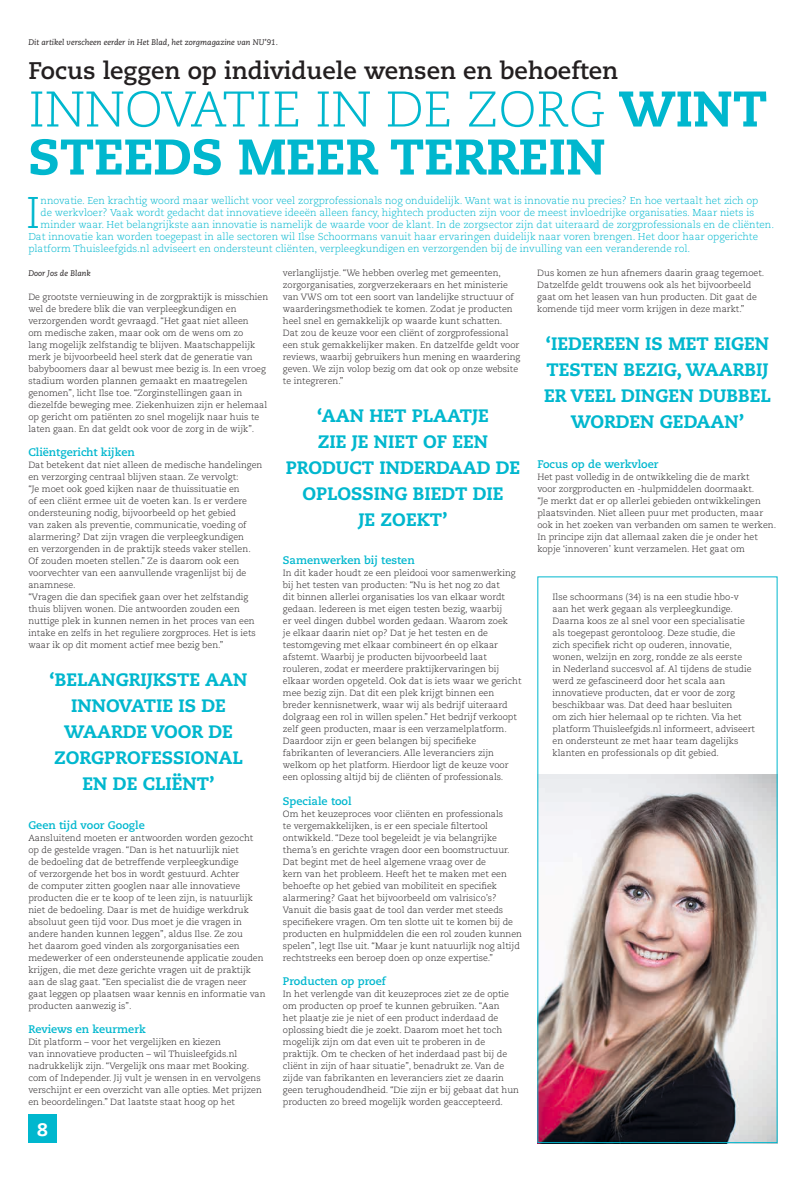
<style>
.page{position:relative;width:806px;height:1180px;background:#fff}
.page>*{position:absolute;margin:0;border:0;box-sizing:border-box;transform-origin:0 0}
.OK_Kop{font:800 50px/48px "Caecilia LT Std";color:#00b7ce}
.OK_Intro_met_beginka{font:300 44.3px "Caecilia LT Std";color:#00b7ce}
.OK_Subheader{font:700 24px "Caecilia LT Std";color:#231f20}
.OK_Quote{font:800 18px/26px "Caecilia LT Std";color:#00b7ce;text-align:center}
.t1{font:800 18px "Caecilia LT Std";color:#fff}
.OK_tussenkop{font:700 11px "Caecilia LT Std";color:#00b7ce}
.OK_Intro_met_beginka-2{font:300 10px "Caecilia LT Std";color:#00b7ce}
.OK_body{font:300 9px/12px "Caecilia LT Std";color:#231f20}
.Tekst_en_foto_s{font:italic 8px "Caecilia LT Std";color:#231f20}
.s1{font-weight:300}
</style>
<div class="page">
<img style="left:539px;top:774px;width:236px;height:366px">
<div style="left:28px;top:1114px;width:29px;height:28px;background:#00b7ce"></div>
<p class="Tekst_en_foto_s" style="left:28px;top:37px;width:251px">Dit artikel verscheen eerder in Het Blad, het zorgmagazine van NU’91.</p>
<p class="OK_Subheader" style="left:28px;top:56px;width:591px">Focus leggen op individuele wensen en behoeften</p>
<p class="OK_Kop" style="left:28px;top:85px;width:739px"><span class="s1">INNOVATIE IN DE ZORG</span> WINT<br>STEEDS MEER TERREIN</p>
<p class="OK_Intro_met_beginka" style="left:26px;top:188px;width:16px">I</p>
<p class="OK_Intro_met_beginka-2" style="left:41px;top:195px;width:718px">nnovatie. Een krachtig woord maar wellicht voor veel zorgprofessionals nog onduidelijk. Want wat is innovatie nu precies? En hoe vertaalt het zich op</p>
<p class="OK_Intro_met_beginka-2" style="left:41px;top:207px;width:714px">de werkvloer? Vaak wordt gedacht dat innovatieve ideeën alleen fancy, hightech producten zijn voor de meest invloedrijke organisaties. Maar niets is</p>
<p class="OK_Intro_met_beginka-2" style="left:41px;top:219px;width:734px">minder waar. Het belangrijkste aan innovatie is namelijk de waarde voor de klant. In de zorgsector zijn dat uiteraard de zorgprofessionals en de cliënten.</p>
<p class="OK_Intro_met_beginka-2" style="left:28px;top:231px;width:730px">Dat innovatie kan worden toegepast in alle sectoren wil Ilse Schoormans vanuit haar ervaringen duidelijk naar voren brengen. Het door haar opgerichte</p>
<p class="OK_Intro_met_beginka-2" style="left:28px;top:243px;width:663px">platform Thuisleefgids.nl adviseert en ondersteunt cliënten, verpleegkundigen en verzorgenden bij de invulling van een veranderende rol.</p>
<p class="Tekst_en_foto_s" style="left:28px;top:269px;width:64px">Door Jos de Blank</p>
<p class="OK_body" style="left:28px;top:291px;width:241px">De grootste vernieuwing in de zorgpraktijk is misschien wel de bredere blik die van verpleegkundigen en verzorgenden wordt gevraagd. “Het gaat niet alleen<br>om medische zaken, maar ook om de wens om zo<br>lang mogelijk zelfstandig te blijven. Maatschappelijk merk je bijvoorbeeld heel sterk dat de generatie van babyboomers daar al bewust mee bezig is. In een vroeg stadium worden plannen gemaakt en maatregelen genomen”, licht Ilse toe. “Zorginstellingen gaan in diezelfde beweging mee. Ziekenhuizen zijn er helemaal op gericht om patiënten zo snel mogelijk naar huis te laten gaan. En dat geldt ook voor de zorg in de wijk”.</p>
<p class="OK_tussenkop" style="left:28px;top:446px;width:108px">Cliëntgericht kijken</p>
<p class="OK_body" style="left:28px;top:459px;width:235px">Dat betekent dat niet alleen de medische handelingen en verzorging centraal blijven staan. Ze vervolgt:<br>“Je moet ook goed kijken naar de thuissituatie en<br>of een cliënt ermee uit de voeten kan. Is er verdere ondersteuning nodig, bijvoorbeeld op het gebied<br>van zaken als preventie, communicatie, voeding of alarmering? Dat zijn vragen die verpleegkundigen<br>en verzorgenden in de praktijk steeds vaker stellen.<br>Of zouden moeten stellen.” Ze is daarom ook een voorvechter van een aanvullende vragenlijst bij de anamnese.</p>
<p class="OK_body" style="left:28px;top:591px;width:229px">“Vragen die dan specifiek gaan over het zelfstandig thuis blijven wonen. Die antwoorden zouden een nuttige plek in kunnen nemen in het proces van een intake en zelfs in het reguliere zorgproces. Het is iets waar ik op dit moment actief mee bezig ben.”</p>
<p class="OK_Quote" style="left:49px;top:667px;width:199px">‘BELANGRIJKSTE AAN<br>INNOVATIE IS DE<br>WAARDE VOOR DE<br>ZORGPROFESSIONAL</p>
<p class="OK_Quote" style="left:83px;top:771px;width:133px">EN DE CLIËNT’</p>
<p class="OK_tussenkop" style="left:28px;top:818px;width:118px">Geen tijd voor Google</p>
<p class="OK_body" style="left:28px;top:831px;width:238px">Aansluitend moeten er antwoorden worden gezocht op de gestelde vragen. “Dan is het natuurlijk niet<br>de bedoeling dat de betreffende verpleegkundige<br>of verzorgende het bos in wordt gestuurd. Achter<br>de computer zitten googlen naar alle innovatieve producten die er te koop of te leen zijn, is natuurlijk niet de bedoeling. Daar is met de huidige werkdruk absoluut geen tijd voor. Dus moet je die vragen in andere handen kunnen leggen”, aldus Ilse. Ze zou<br>het daarom goed vinden als zorgorganisaties een medewerker of een ondersteunende applicatie zouden krijgen, die met deze gerichte vragen uit de praktijk aan de slag gaat. “Een specialist die de vragen neer gaat leggen op plaatsen waar kennis en informatie van producten aanwezig is”.</p>
<p class="OK_tussenkop" style="left:28px;top:1022px;width:119px">Reviews en keurmerk</p>
<p class="OK_body" style="left:28px;top:1035px;width:235px">Dit platform – voor het vergelijken en kiezen<br>van innovatieve producten – wil Thuisleefgids.nl nadrukkelijk zijn. “Vergelijk ons maar met Booking. com of Independer. Jij vult je wensen in en vervolgens verschijnt er een overzicht van alle opties. Met prijzen en beoordelingen.” Dat laatste staat hoog op het</p>
<p class="OK_body" style="left:537px;top:267px;width:228px">Dus komen ze hun afnemers daarin graag tegemoet.<br>Datzelfde geldt trouwens ook als het bijvoorbeeld gaat om het leasen van hun producten. Dit gaat de komende tijd meer vorm krijgen in deze markt.”</p>
<p class="OK_Quote" style="left:544px;top:331px;width:228px">‘IEDEREEN IS MET EIGEN<br>TESTEN BEZIG, WAARBIJ<br>ER VEEL DINGEN DUBBEL<br>WORDEN GEDAAN’</p>
<p class="OK_tussenkop" style="left:537px;top:458px;width:123px">Focus op de werkvloer</p>
<p class="OK_body" style="left:537px;top:471px;width:240px">Het past volledig in de ontwikkeling die de markt<br>voor zorgproducten en -hulpmiddelen doormaakt.<br>“Je merkt dat er op allerlei gebieden ontwikkelingen plaatsvinden. Niet alleen puur met producten, maar ook in het zoeken van verbanden om samen te werken.<br>In principe zijn dat allemaal zaken die je onder het kopje ‘innoveren’ kunt verzamelen. Het gaat om</p>
<p class="OK_body" style="left:552px;top:591px;width:204px">Ilse schoormans (34) is na een studie hbo-v aan het werk gegaan als verpleegkundige.<br>Daarna koos ze al snel voor een specialisatie als toegepast gerontoloog. Deze studie, die zich specifiek richt op ouderen, innovatie, wonen, welzijn en zorg, rondde ze als eerste<br>in Nederland succesvol af. Al tijdens de studie werd ze gefascineerd door het scala aan innovatieve producten, dat er voor de zorg beschikbaar was. Dat deed haar besluiten<br>om zich hier helemaal op te richten. Via het platform Thuisleefgids.nl informeert, adviseert en ondersteunt ze met haar team dagelijks klanten en professionals op dit gebied.</p>
<p class="OK_body" style="left:283px;top:267px;width:239px">verlanglijstje. “We hebben overleg met gemeenten, zorgorganisaties, zorgverzekeraars en het ministerie van VWS om tot een soort van landelijke structuur of waarderingsmethodiek te komen. Zodat je producten heel snel en gemakkelijk op waarde kunt schatten.<br>Dat zou de keuze voor een cliënt of zorgprofessional een stuk gemakkelijker maken. En datzelfde geldt voor reviews, waarbij gebruikers hun mening en waardering geven. We zijn volop bezig om dat ook op onze website te integreren.”</p>
<p class="OK_Quote" style="left:285px;top:403px;width:236px">‘AAN HET PLAATJE<br>ZIE JE NIET OF EEN<br>PRODUCT INDERDAAD DE<br>OPLOSSING BIEDT DIE</p>
<p class="OK_Quote" style="left:358px;top:507px;width:90px">JE ZOEKT’</p>
<p class="OK_tussenkop" style="left:283px;top:554px;width:133px">Samenwerken bij testen</p>
<p class="OK_body" style="left:283px;top:567px;width:240px">In dit kader houdt ze een pleidooi voor samenwerking bij het testen van producten: “Nu is het nog zo dat<br>dit binnen allerlei organisaties los van elkaar wordt gedaan. Iedereen is met eigen testen bezig, waarbij<br>er veel dingen dubbel worden gedaan. Waarom zoek<br>je elkaar daarin niet op? Dat je het testen en de testomgeving met elkaar combineert én op elkaar afstemt. Waarbij je producten bijvoorbeeld laat rouleren, zodat er meerdere praktijkervaringen bij elkaar worden opgeteld. Ook dat is iets waar we gericht mee bezig zijn. Dat dit een plek krijgt binnen een breder kennisnetwerk, waar wij als bedrijf uiteraard dolgraag een rol in willen spelen.” Het bedrijf verkoopt zelf geen producten, maar is een verzamelplatform.<br>Daardoor zijn er geen belangen bij specifieke fabrikanten of leveranciers. Alle leveranciers zijn welkom op het platform. Hierdoor ligt de keuze voor een oplossing altijd bij de cliënten of professionals.</p>
<p class="OK_tussenkop" style="left:283px;top:794px;width:70px">Speciale tool</p>
<p class="OK_body" style="left:283px;top:807px;width:240px">Om het keuzeproces voor cliënten en professionals<br>te vergemakkelijken, is er een speciale filtertool ontwikkeld. “Deze tool begeleidt je via belangrijke thema’s en gerichte vragen door een boomstructuur.<br>Dat begint met de heel algemene vraag over de<br>kern van het probleem. Heeft het te maken met een behoefte op het gebied van mobiliteit en specifiek alarmering? Gaat het bijvoorbeeld om valrisico’s?<br>Vanuit die basis gaat de tool dan verder met steeds specifiekere vragen. Om ten slotte uit te komen bij de producten en hulpmiddelen die een rol zouden kunnen spelen”, legt Ilse uit. “Maar je kunt natuurlijk nog altijd rechtstreeks een beroep doen op onze expertise.”</p>
<p class="OK_tussenkop" style="left:283px;top:974px;width:104px">Producten op proef</p>
<p class="OK_body" style="left:283px;top:987px;width:238px">In het verlengde van dit keuzeproces ziet ze de optie om producten op proef te kunnen gebruiken. “Aan<br>het plaatje zie je niet of een product inderdaad de oplossing biedt die je zoekt. Daarom moet het toch mogelijk zijn om dat even uit te proberen in de praktijk. Om te checken of het inderdaad past bij de cliënt in zijn of haar situatie”, benadrukt ze. Van de zijde van fabrikanten en leveranciers ziet ze daarin geen terughoudendheid. “Die zijn er bij gebaat dat hun producten zo breed mogelijk worden geaccepteerd.</p>
<h3 class="t1" style="left:37px;top:1117px;width:12px">8</h3>
</div>
